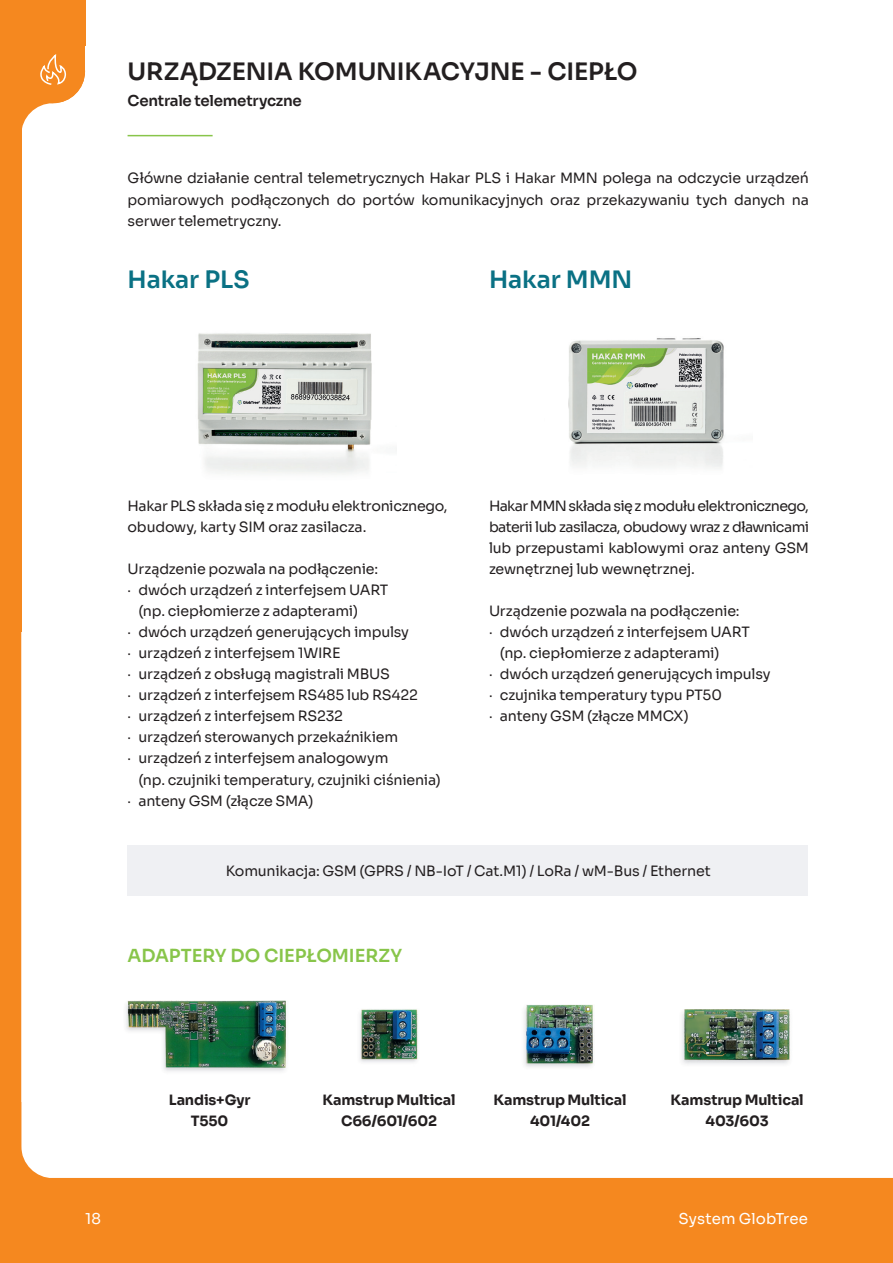
<style>
.page{position:relative;width:893px;height:1263px;background:#fff}
.page>*{position:absolute;margin:0;border:0;box-sizing:border-box;transform-origin:0 0}
.t1{font:600 24px "Sora";letter-spacing:-.005em;color:#231f20}
.t2{font:600 24px "Sora";letter-spacing:-.005em;color:#0a7184}
.t3{font:600 18px "Sora";letter-spacing:-.005em;color:#88c54a}
.t4{font:600 15px "Sora";letter-spacing:-.02em;color:#231f20}
.t5{font:15px "Sora";letter-spacing:.005em;color:#fff}
.t6{font:14.25px/21px "Sora";letter-spacing:-.015em;color:#231f20;text-align:justify}
.t7{font:700 14.25px/21px "Sora";letter-spacing:-.01em;color:#231f20;text-align:center}
.s1{font-size:13.5px}
</style>
<div class="page">
<div style="left:67px;top:1178px;width:825px;height:85px;background:#f5881f"></div>
<hr style="left:128px;top:135px;width:85px;height:1px;background:#88c54a">
<div style="left:0;top:0;width:85px;height:46px;background:#f5881f"></div>
<div style="left:21px;top:39px;width:64px;height:32px;background:#f5881f"></div>
<div style="left:21px;top:39px;width:64px;height:64px;background:#f5881f;border-radius:50%"></div>
<svg style="left:892px;top:1178px;width:1px;height:85px"></svg>
<svg style="left:0;top:46px;width:67px;height:1217px"></svg>
<img style="left:197px;top:333px;width:175px;height:141px">
<img style="left:568px;top:338px;width:156px;height:130px">
<img style="left:126px;top:1000px;width:160px;height:72px">
<img style="left:360px;top:1009px;width:58px;height:53px">
<img style="left:682px;top:1009px;width:108px;height:55px">
<img style="left:524px;top:1004px;width:69px;height:63px">
<div style="left:128px;top:845px;width:680px;height:51px;background:#eff0f3"></div>
<h1 class="t1" style="left:128px;top:52px;width:511px">URZĄDZENIA KOMUNIKACYJNE - CIEPŁO</h1>
<p class="t4" style="left:128px;top:88px;width:176px">Centrale telemetryczne</p>
<p class="t6" style="left:128px;top:166px;width:683px;line-height:21.8px">Główne działanie central telemetrycznych Hakar PLS i Hakar MMN polega na odczycie urządzeń pomiarowych podłączonych do portów komunikacyjnych oraz przekazywaniu tych danych na serwer telemetryczny.</p>
<h1 class="t2" style="left:128px;top:260px;width:124px">Hakar PLS</h1>
<h1 class="t2" style="left:489px;top:260px;width:145px">Hakar MMN</h1>
<p class="t6" style="left:128px;top:495px;width:322px">Hakar PLS składa się z modułu elektronicznego, obudowy, karty SIM oraz zasilacza.</p>
<p class="t6" style="left:128px;top:558px;width:252px">Urządzenie pozwala na podłączenie:</p>
<p class="t6" style="left:128px;top:579px;width:262px"><span class="s1">·</span> dwóch urządzeń z interfejsem UART</p>
<p class="t6" style="left:139px;top:600px;width:221px">(np. ciepłomierze z adapterami)</p>
<p class="t6" style="left:128px;top:621px;width:283px"><span class="s1">·</span> dwóch urządzeń generujących impulsy</p>
<p class="t6" style="left:128px;top:642px;width:214px"><span class="s1">·</span> urządzeń z interfejsem 1WIRE</p>
<p class="t6" style="left:128px;top:663px;width:264px"><span class="s1">·</span> urządzeń z obsługą magistrali MBUS</p>
<p class="t6" style="left:128px;top:684px;width:292px"><span class="s1">·</span> urządzeń z interfejsem RS485 lub RS422</p>
<p class="t6" style="left:128px;top:705px;width:217px"><span class="s1">·</span> urządzeń z interfejsem RS232</p>
<p class="t6" style="left:128px;top:726px;width:272px"><span class="s1">·</span> urządzeń sterowanych przekaźnikiem</p>
<p class="t6" style="left:128px;top:747px;width:262px"><span class="s1">·</span> urządzeń z interfejsem analogowym</p>
<p class="t6" style="left:139px;top:768px;width:304px">(np. czujniki temperatury, czujniki ciśnienia)</p>
<p class="t6" style="left:128px;top:789px;width:187px"><span class="s1">·</span> anteny GSM (złącze SMA)</p>
<p class="t6" style="left:489px;top:495px;width:322px">Hakar MMN składa się z modułu elektronicznego, baterii lub zasilacza, obudowy wraz z dławnicami lub przepustami kablowymi oraz anteny GSM zewnętrznej lub wewnętrznej.</p>
<p class="t6" style="left:489px;top:600px;width:252px">Urządzenie pozwala na podłączenie:</p>
<p class="t6" style="left:489px;top:621px;width:262px"><span class="s1">·</span> dwóch urządzeń z interfejsem UART</p>
<p class="t6" style="left:500px;top:642px;width:221px">(np. ciepłomierze z adapterami)</p>
<p class="t6" style="left:489px;top:663px;width:283px"><span class="s1">·</span> dwóch urządzeń generujących impulsy</p>
<p class="t6" style="left:489px;top:684px;width:234px"><span class="s1">·</span> czujnika temperatury typu PT50</p>
<p class="t6" style="left:489px;top:705px;width:201px"><span class="s1">·</span> anteny GSM (złącze MMCX)</p>
<p class="t6" style="left:226px;top:859px;width:487px">Komunikacja: GSM (GPRS / NB-IoT / Cat.M1) / LoRa / wM-Bus / Ethernet</p>
<p class="t3" style="left:128px;top:941px;width:276px">ADAPTERY DO CIEPŁOMIERZY</p>
<p class="t5" style="left:85px;top:1206px;width:17px">18</p>
<p class="t7" style="left:169px;top:1088px;width:83px">Landis+Gyr<br>T550</p>
<p class="t7" style="left:323px;top:1088px;width:135px">Kamstrup Multical<br>C66/601/602</p>
<p class="t7" style="left:493px;top:1088px;width:135px">Kamstrup Multical<br>401/402</p>
<p class="t7" style="left:671px;top:1088px;width:135px">Kamstrup Multical<br>403/603</p>
<p class="t5" style="left:678px;top:1206px;width:131px">System GlobTree</p>
</div>
